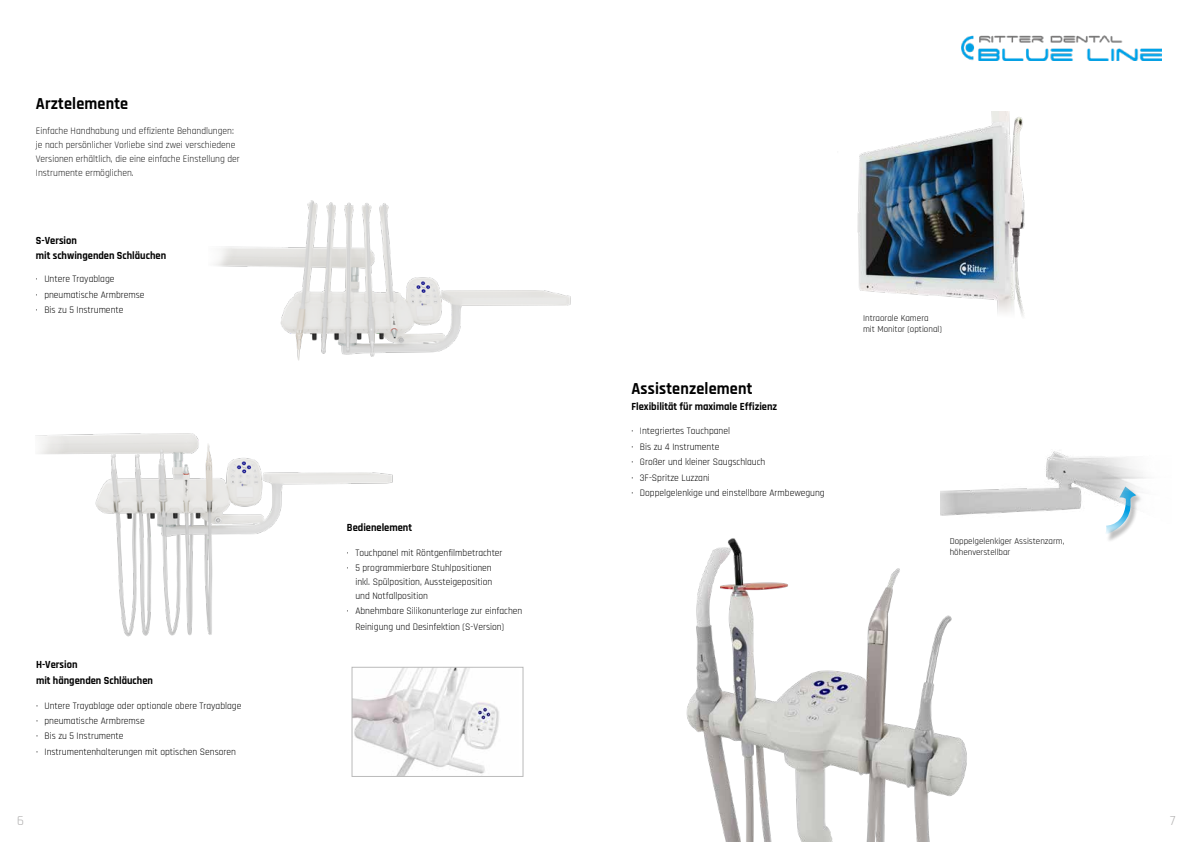
<style>
.page{position:relative;width:1191px;height:842px;background:#fff}
.page>*{position:absolute;margin:0;border:0;box-sizing:border-box;transform-origin:0 0}
.t1{font:700 17px "Rajdhani";letter-spacing:.01em;color:#000;scale:.95 1}
.t2{font:14px "Rajdhani";color:#b3b2b2}
.t3{font:700 11px/15.4px "Rajdhani";color:#000;scale:.95 1}
.t4{font:10px/15.4px "Rajdhani";color:#000;scale:.95 1}
.t5{font:9px/11.4px "Rajdhani";color:#000}
</style>
<div class="page">
<img style="left:686px;top:491px;width:281px;height:351px">
<img style="left:354px;top:669px;width:145px;height:106px">
<div style="left:352px;top:667px;width:171px;height:110px;border:1px solid #bababa"></div>
<img style="left:941px;top:451px;width:205px;height:95px">
<img style="left:961px;top:35px;width:200px;height:25px">
<img style="left:35px;top:433px;width:358px;height:204px">
<img style="left:215px;top:200px;width:356px;height:161px">
<img style="left:857px;top:111px;width:168px;height:205px">
<h1 class="t1" style="left:36px;top:94px;width:99px">Arztelemente</h1>
<p class="t4" style="left:36px;top:124px;width:216px;line-height:14px">Einfache Handhabung und effiziente Behandlungen: je nach persönlicher Vorliebe sind zwei verschiedene Versionen erhältlich, die eine einfache Einstellung der Instrumente ermöglichen.</p>
<p class="t3" style="left:36px;top:233px;width:139px">S-Version<br>mit schwingenden Schläuchen</p>
<p class="t4" style="left:36px;top:272px;width:116px">· Untere Trayablage<br>· pneumatische Armbremse · Bis zu 5 Instrumente</p>
<p class="t3" style="left:36px;top:657px;width:125px">H-Version<br>mit hängenden Schläuchen</p>
<p class="t4" style="left:36px;top:698px;width:218px">· Untere Trayablage oder optionale obere Trayablage · pneumatische Armbremse<br>· Bis zu 5 Instrumente<br>· Instrumentenhalterungen mit optischen Sensoren</p>
<p class="t3" style="left:347px;top:520px;width:70px">Bedienelement</p>
<p class="t4" style="left:347px;top:545px;width:165px">· Touchpanel mit Röntgenfilmbetrachter · 5 programmierbare Stuhlpositionen</p>
<p class="t4" style="left:355px;top:575px;width:146px;line-height:14px">inkl. Spülposition, Aussteigeposition und Notfallposition</p>
<p class="t4" style="left:355px;top:604px;width:177px;text-indent:-9px">· Abnehmbare Silikonunterlage zur einfachen<br>Reinigung und Desinfektion (S-Version)</p>
<h1 class="t1" style="left:631px;top:378px;width:129px">Assistenzelement</h1>
<p class="t3" style="left:631px;top:399px;width:155px">Flexibilität für maximale Effizienz</p>
<p class="t4" style="left:631px;top:424px;width:205px">· Integriertes Touchpanel<br>· Bis zu 4 Instrumente<br>· Großer und kleiner Saugschlauch<br>· 3F-Spritze Luzzani<br>· Doppelgelenkige und einstellbare Armbewegung</p>
<p class="t5" style="left:863px;top:312px;width:80px">Intraorale Kamera mit Monitor (optional)</p>
<p class="t5" style="left:949px;top:535px;width:116px">Doppelgelenkiger Assistenzarm, höhenverstellbar</p>
<h2 class="t2" style="left:17px;top:812px;width:8px">6</h2>
<h2 class="t2" style="left:1170px;top:812px;width:7px">7</h2>
</div>
